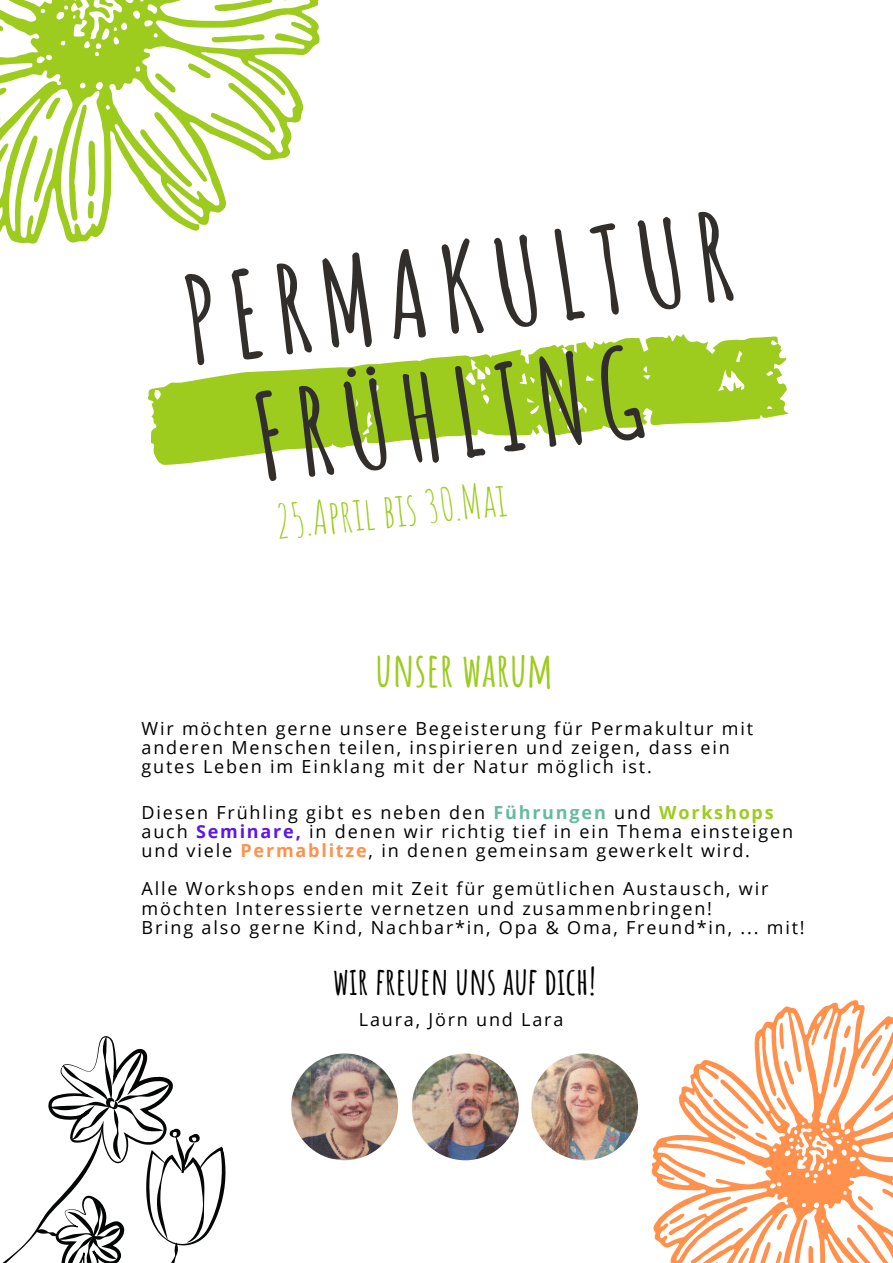
<style>
.page{position:relative;width:893px;height:1263px;background:#fff}
.page>*{position:absolute;margin:0;border:0;box-sizing:border-box;transform-origin:0 0}
.t1{font:700 119.25px "Amatic SC";color:#312e2b}
.t2{font:700 46.8px "Amatic SC";color:#9dcb1e}
.t3{font:45.45px "Amatic SC";color:#9dcb1e}
.t4{font:700 37.5px "Amatic SC";color:#000}
.t5{font:18px/19.1px "Open Sans";letter-spacing:.1em;color:#000}
.s1{font-weight:700;color:#66bb9d}
.s2{font-weight:700;color:#9dcb1e}
.s3{font-weight:700;color:#5e17eb}
.s4{font-weight:700;color:#ff914d}
</style>
<div class="page">
<img style="left:531px;top:1053px;width:107px;height:107px;border-radius:50%">
<img style="left:412px;top:1053px;width:107px;height:107px;border-radius:50%">
<img style="left:291px;top:1053px;width:107px;height:107px;border-radius:50%">
<svg style="left:651px;top:1000px;width:242px;height:263px"></svg>
<svg style="left:2px;top:1036px;width:224px;height:227px"></svg>
<svg style="left:148px;top:334px;width:641px;height:131px;fill:#9dcb1e"></svg>
<svg style="left:0;top:0;width:320px;height:244px"></svg>
<p class="t1" style="left:175px;top:246px;width:552px;rotate:-7deg">PERMAKULTUR</p>
<p class="t1" style="left:245px;top:362px;width:392px;rotate:-7deg">FRÜHLING</p>
<p class="t3" style="left:272px;top:493px;width:234px;rotate:-6deg">25.April bis 30.Mai</p>
<p class="t2" style="left:375px;top:639px;width:179px">UNSER WARUM</p>
<p class="t5" style="left:142px;top:718px;width:613px">Wir möchten gerne unsere Begeisterung für Permakultur mit anderen Menschen teilen, inspirieren und zeigen, dass ein gutes Leben im Einklang mit der Natur möglich ist.</p>
<p class="t5" style="left:142px;top:802px;width:653px">Diesen Frühling gibt es neben den <span class="s1">Führungen</span> und <span class="s2">Workshops </span>auch <span class="s3">Seminare,</span> in denen wir richtig tief in ein Thema einsteigen und viele <span class="s4">Permablitze</span>, in denen gemeinsam gewerkelt wird.</p>
<p class="t5" style="left:142px;top:879px;width:628px">Alle Workshops enden mit Zeit für gemütlichen Austausch, wir möchten Interessierte vernetzen und zusammenbringen!</p>
<p class="t5" style="left:142px;top:917px;width:664px">Bring also gerne Kind, Nachbar*in, Opa &amp; Oma, Freund*in, ... mit!</p>
<p class="t4" style="left:333px;top:956px;width:265px">WIR FREUEN UNS AUF DICH!</p>
<p class="t5" style="left:359px;top:1009px;width:206px">Laura, Jörn und Lara</p>
</div>
